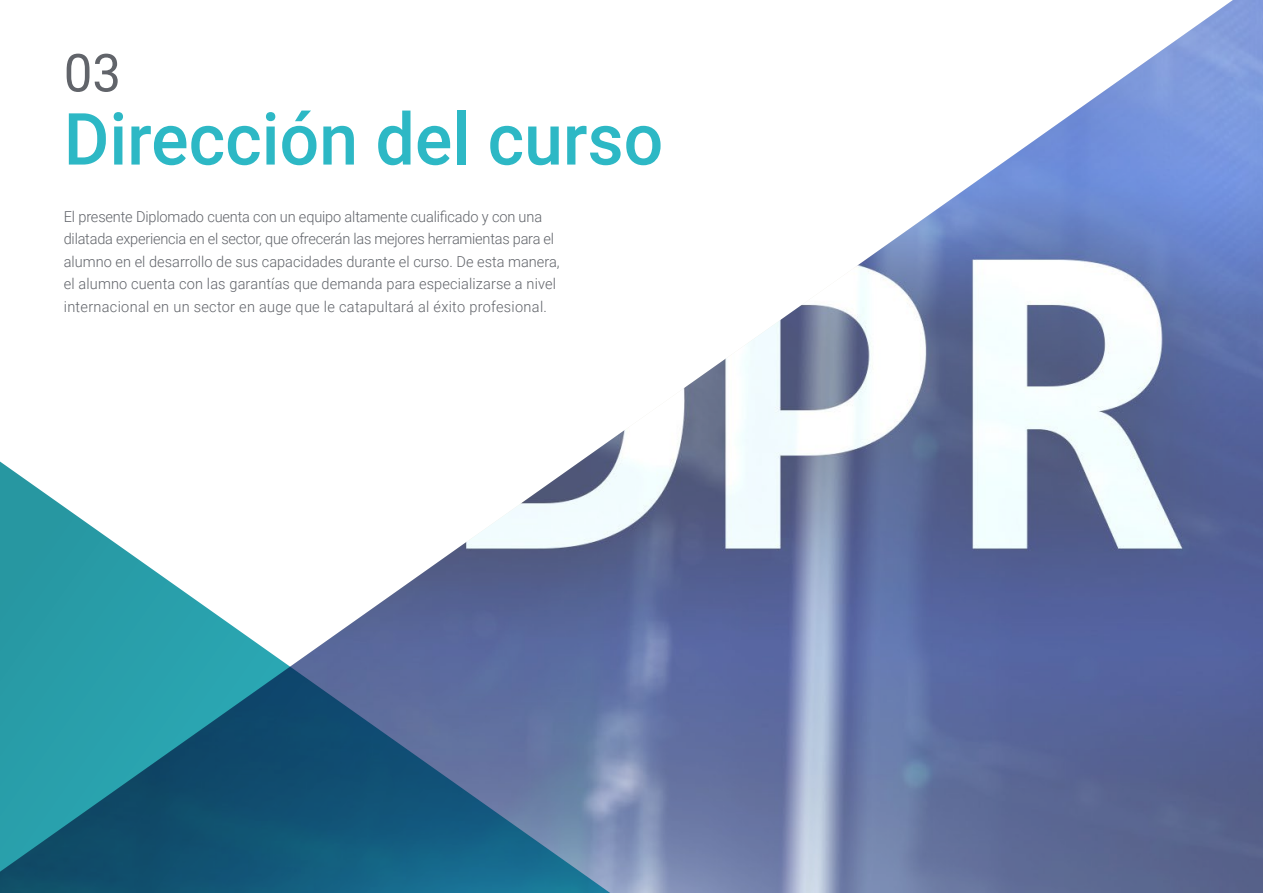
<style>
.page{position:relative;width:1263px;height:893px;background:#fff}
.page>*{position:absolute;margin:0;border:0;box-sizing:border-box;transform-origin:0 0}
.t1{font:500 72px "Roboto";color:#2db8c5}
.t2{font:52.5px "Roboto";color:#61646a}
.t3{font:300 15px/22.5px "Roboto";color:#61646a}
</style>
<div class="page">
<img style="left:602px;top:0;width:661px;height:893px">
<svg style="left:0;top:446px;width:640px;height:447px"></svg>
<h2 class="t2" style="left:64px;top:36px;width:59px">03</h2>
<h1 class="t1" style="left:64px;top:89px;width:601px">Dirección del curso</h1>
<p class="t3" style="left:64px;top:205px;width:497px">El presente Diplomado cuenta con un equipo altamente cualificado y con una dilatada experiencia en el sector, que ofrecerán las mejores herramientas para el alumno en el desarrollo de sus capacidades durante el curso. De esta manera, el alumno cuenta con las garantías que demanda para especializarse a nivel internacional en un sector en auge que le catapultará al éxito profesional.</p>
</div>
